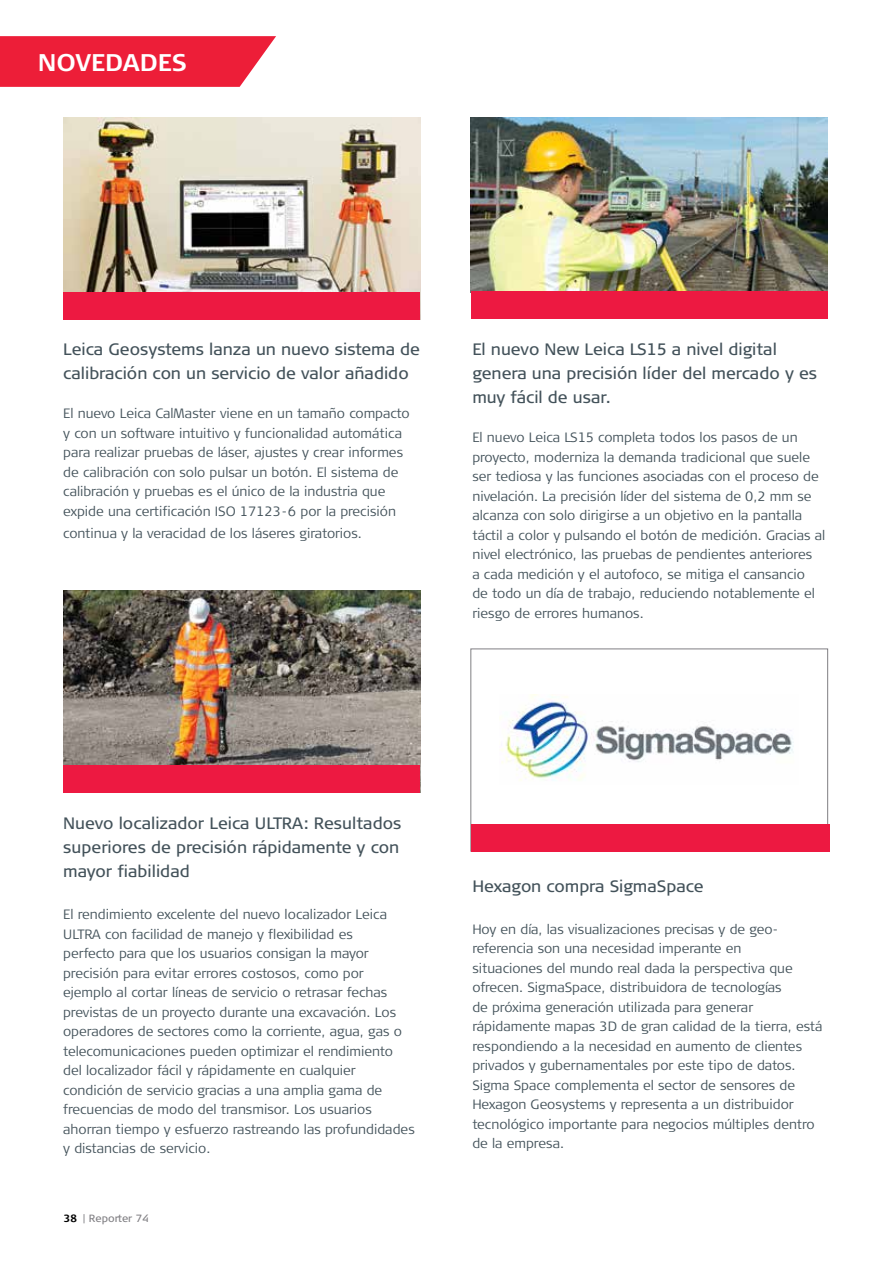
<style>
.page{position:relative;width:893px;height:1263px;background:#fff}
.page>*{position:absolute;margin:0;border:0;box-sizing:border-box;transform-origin:0 0}
.t1{font:700 24.15px "Signa Column";color:#fff}
.t2{font:16.5px/24px "Signa Column";color:#43525a}
.t3{font:300 13.5px/19.5px "Signa Column";color:#43525a}
.t4{font:10.5px "Signa Column";letter-spacing:-.005em;color:#807f83}
.s1{font-weight:700;color:#000}
</style>
<div class="page">
<img style="left:63px;top:117px;width:357px;height:176px">
<img style="left:63px;top:590px;width:357px;height:176px">
<img style="left:471px;top:117px;width:357px;height:174px">
<img style="left:500px;top:694px;width:294px;height:87px">
<div style="left:63px;top:293px;width:357px;height:27px;background:#ed1941"></div>
<div style="left:63px;top:766px;width:357px;height:27px;background:#ed1941"></div>
<div style="left:471px;top:291px;width:357px;height:27px;background:#ed1941"></div>
<div style="left:471px;top:824px;width:358px;height:27px;background:#ed1941"></div>
<svg style="left:0;top:36px;width:276px;height:51px;background:#ee2d45"></svg>
<h1 class="t1" style="left:38px;top:49px;width:151px">NOVEDADES</h1>
<p class="t2" style="left:63px;top:337px;width:358px">Leica Geosystems lanza un nuevo sistema de calibración con un servicio de valor añadido</p>
<p class="t3" style="left:63px;top:404px;width:348px">El nuevo Leica CalMaster viene en un tamaño compacto y con un software intuitivo y funcionalidad automática para realizar pruebas de láser, ajustes y crear informes de calibración con solo pulsar un botón. El sistema de calibración y pruebas es el único de la industria que expide una certificación ISO 17123-6 por la precisión</p>
<p class="t3" style="left:63px;top:524px;width:300px">continua y la veracidad de los láseres giratorios.</p>
<p class="t2" style="left:472px;top:337px;width:346px">El nuevo New Leica LS15 a nivel digital genera una precisión líder del mercado y es muy fácil de usar.</p>
<p class="t3" style="left:472px;top:428px;width:354px">El nuevo Leica LS15 completa todos los pasos de un proyecto, moderniza la demanda tradicional que suele ser tediosa y las funciones asociadas con el proceso de nivelación. La precisión líder del sistema de 0,2 mm se alcanza con solo dirigirse a un objetivo en la pantalla táctil a color y pulsando el botón de medición. Gracias al nivel electrónico, las pruebas de pendientes anteriores<br>a cada medición y el autofoco, se mitiga el cansancio<br>de todo un día de trabajo, reduciendo notablemente el riesgo de errores humanos.</p>
<p class="t2" style="left:63px;top:811px;width:340px">Nuevo localizador Leica ULTRA: Resultados superiores de precisión rápidamente y con mayor fiabilidad</p>
<p class="t3" style="left:63px;top:905px;width:353px">El rendimiento excelente del nuevo localizador Leica ULTRA con facilidad de manejo y flexibilidad es<br>perfecto para que los usuarios consigan la mayor precisión para evitar errores costosos, como por ejemplo al cortar líneas de servicio o retrasar fechas previstas de un proyecto durante una excavación. Los operadores de sectores como la corriente, agua, gas o telecomunicaciones pueden optimizar el rendimiento del localizador fácil y rápidamente en cualquier condición de servicio gracias a una amplia gama de frecuencias de modo del transmisor. Los usuarios ahorran tiempo y esfuerzo rastreando las profundidades y distancias de servicio.</p>
<p class="t4" style="left:64px;top:1212px;width:86px"><span class="s1">38</span> | Reporter 74</p>
<p class="t2" style="left:472px;top:874px;width:233px">Hexagon compra SigmaSpace</p>
<p class="t3" style="left:472px;top:919px;width:352px">Hoy en día, las visualizaciones precisas y de geo&shy;referencia son una necesidad imperante en<br>situaciones del mundo real dada la perspectiva que ofrecen. SigmaSpace, distribuidora de tecnologías<br>de próxima generación utilizada para generar rápidamente mapas 3D de gran calidad de la tierra, está respondiendo a la necesidad en aumento de clientes privados y gubernamentales por este tipo de datos.<br>Sigma Space complementa el sector de sensores de Hexagon Geosystems y representa a un distribuidor tecnológico importante para negocios múltiples dentro de la empresa.</p>
</div>
